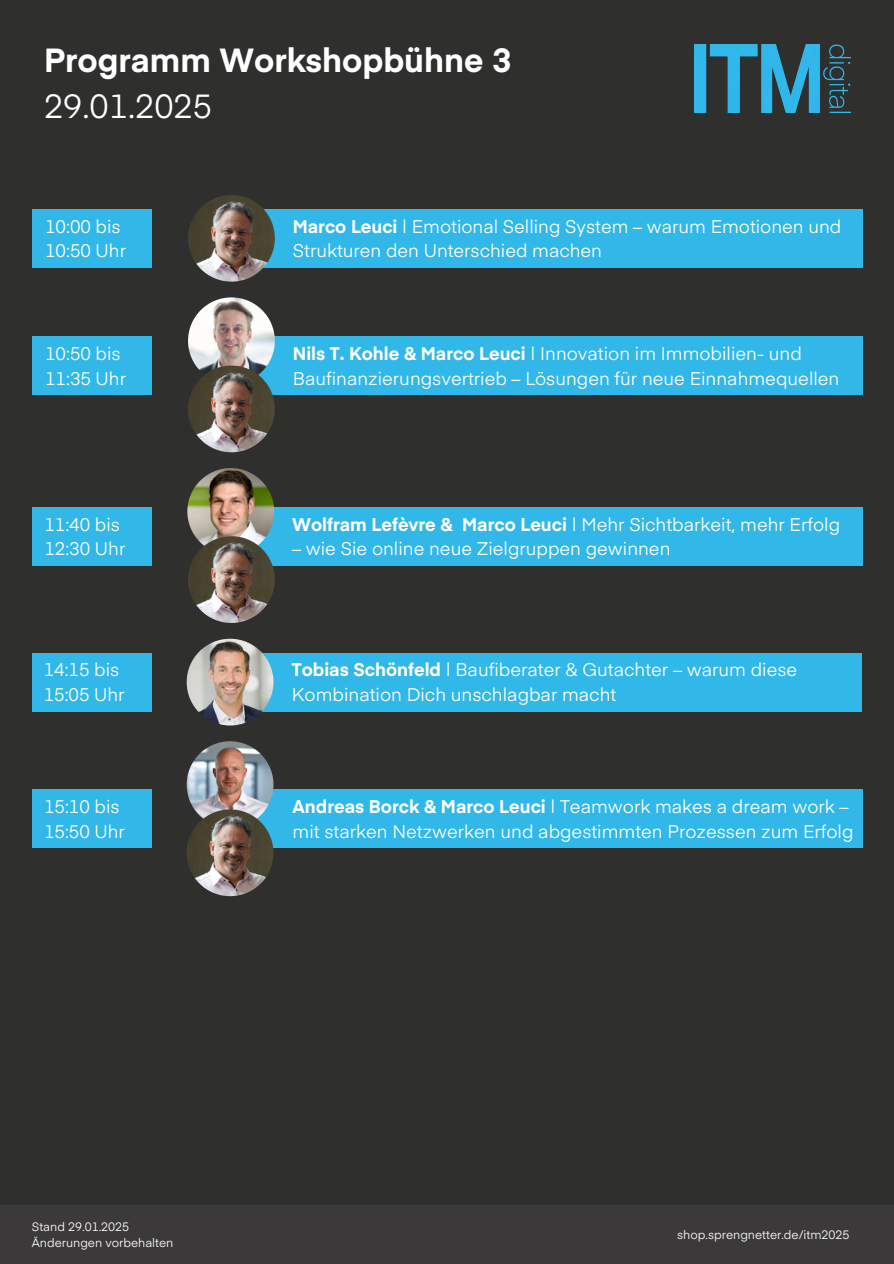
<style>
.page{position:relative;width:894px;height:1264px;background:#fff}
.page>*{position:absolute;margin:0;border:0;box-sizing:border-box;transform-origin:0 0}
.t1{font:700 33px/46.2px "Eina 01";color:#fff}
.t2{font:18px/24.8px "Eina 01";color:#fff}
.t3{font:12px "Eina 01";color:#fff}
.s1{font-weight:400}
.s2{font-weight:700}
</style>
<div class="page">
<div style="left:0;top:0;width:893px;height:1263px;background:#2f2f2e"></div>
<div style="left:0;top:1205px;width:893px;height:58px;background:#3b3939"></div>
<img style="left:694px;top:44px;width:155px;height:69px">
<div style="left:231px;top:209px;width:631px;height:58px;background:#32b7e9"></div>
<div style="left:32px;top:209px;width:120px;height:58px;background:#32b7e9"></div>
<img style="left:188px;top:195px;width:87px;height:87px;border-radius:50%">
<div style="left:231px;top:336px;width:631px;height:58px;background:#32b7e9"></div>
<div style="left:32px;top:336px;width:120px;height:58px;background:#32b7e9"></div>
<img style="left:188px;top:297px;width:87px;height:87px;border-radius:50%">
<img style="left:188px;top:365px;width:87px;height:87px;border-radius:50%">
<div style="left:231px;top:507px;width:631px;height:58px;background:#32b7e9"></div>
<div style="left:32px;top:507px;width:119px;height:58px;background:#32b7e9"></div>
<img style="left:187px;top:468px;width:87px;height:87px;border-radius:50%">
<div style="left:231px;top:789px;width:631px;height:58px;background:#32b7e9"></div>
<img style="left:187px;top:741px;width:86px;height:87px;border-radius:50%">
<img style="left:187px;top:809px;width:86px;height:87px;border-radius:50%">
<div style="left:32px;top:789px;width:119px;height:58px;background:#32b7e9"></div>
<div style="left:32px;top:653px;width:119px;height:58px;background:#32b7e9"></div>
<div style="left:230px;top:653px;width:631px;height:58px;background:#32b7e9"></div>
<img style="left:187px;top:638px;width:86px;height:87px;border-radius:50%">
<img style="left:188px;top:536px;width:87px;height:87px;border-radius:50%">
<p class="t1" style="left:44px;top:35px;width:468px">Programm Workshopbühne 3<br><span class="s1">29.01.2025</span></p>
<h1 class="t2" style="left:45px;top:213px;width:82px">10:00 bis<br>10:50 Uhr</h1>
<p class="t2" style="left:293px;top:213px;width:550px"><span class="s2">Marco Leuci</span> | Emotional Selling System – warum Emotionen und<br>Strukturen den Unterschied machen</p>
<h2 class="t2" style="left:45px;top:340px;width:82px">10:50 bis<br>11:35 Uhr</h2>
<p class="t2" style="left:293px;top:340px;width:548px"><span class="s2">Nils T. Kohle &amp; Marco Leuci</span> | Innovation im Immobilien- und<br>Baufinanzierungsvertrieb – Lösungen für neue Einnahmequellen</p>
<p class="t2" style="left:44px;top:510px;width:82px">11:40 bis<br>12:30 Uhr</p>
<h2 class="t2" style="left:292px;top:510px;width:549px"><span class="s2">Wolfram Lefèvre &amp; Marco Leuci</span> | Mehr Sichtbarkeit, mehr Erfolg</h2>
<h2 class="t2" style="left:292px;top:535px;width:380px">– wie Sie online neue Zielgruppen gewinnen</h2>
<p class="t2" style="left:44px;top:656px;width:82px">14:15 bis<br>15:05 Uhr</p>
<h2 class="t2" style="left:292px;top:656px;width:506px"><span class="s2">Tobias Schönfeld</span> | Baufiberater &amp; Gutachter – warum diese<br>Kombination Dich unschlagbar macht</h2>
<h2 class="t2" style="left:44px;top:793px;width:82px">15:10 bis<br>15:50 Uhr</h2>
<p class="t2" style="left:292px;top:793px;width:562px"><span class="s2">Andreas Borck &amp; Marco Leuci</span> | Teamwork makes a dream work – mit starken Netzwerken und abgestimmten Prozessen zum Erfolg</p>
<p class="t3" style="left:32px;top:1217px;width:99px">Stand 29.01.2025</p>
<p class="t3" style="left:32px;top:1233px;width:143px">Änderungen vorbehalten</p>
<h2 class="t3" style="left:677px;top:1225px;width:174px">shop.sprengnetter.de/itm2025</h2>
</div>
